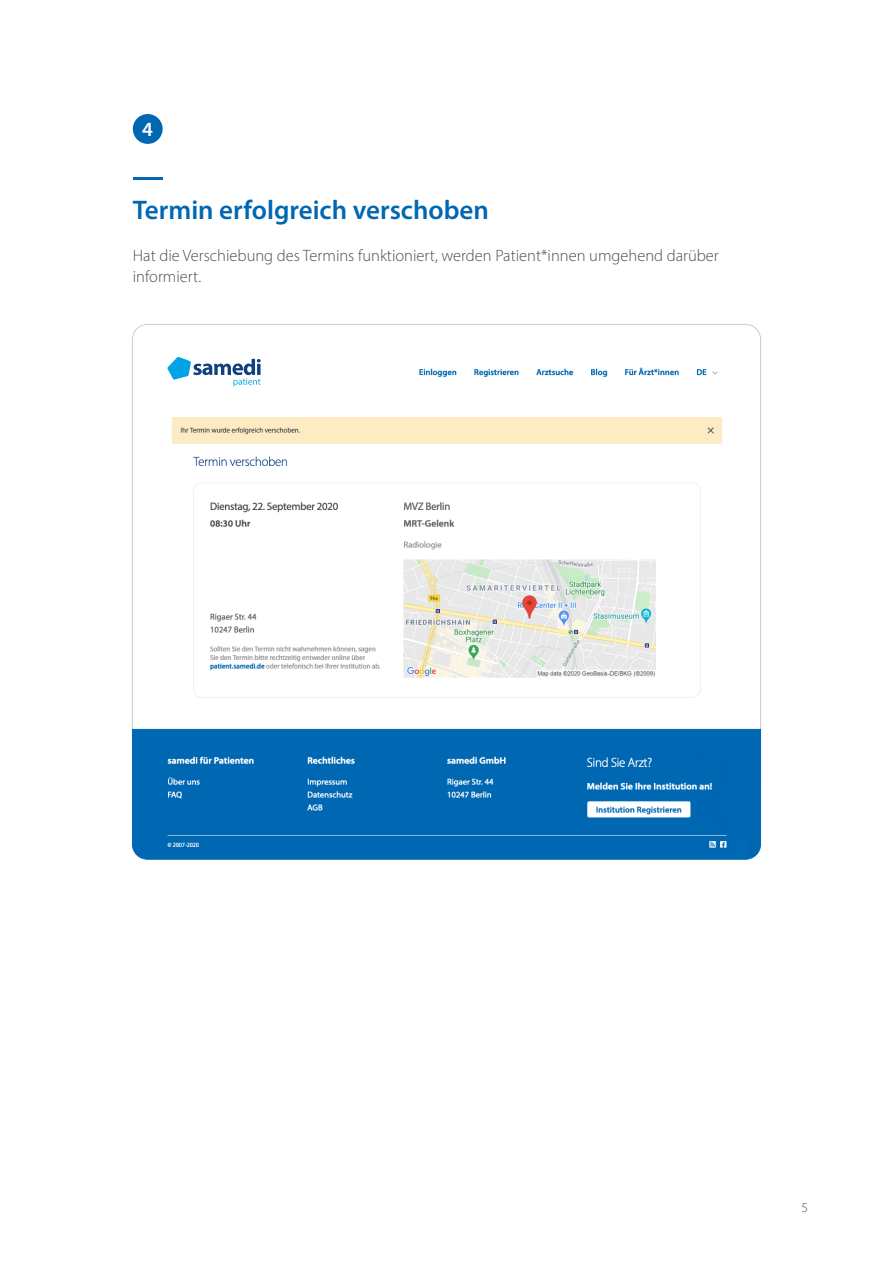
<style>
.page{position:relative;width:893px;height:1263px;background:#fff}
.page>*{position:absolute;margin:0;border:0;box-sizing:border-box;transform-origin:0 0}
.t1{font:600 27px "Myriad Pro";color:#0067b2}
.t2{font:600 20.25px "Myriad Pro";color:#fff}
.t3{font:300 16.5px/21px "Myriad Pro";color:#4d4d4d}
.t4{font:300 13.5px "Myriad Pro";color:#4d4d4d}
</style>
<div class="page">
<svg style="left:132px;top:324px;width:629px;height:405px"></svg>
<svg style="left:132px;top:729px;width:629px;height:131px;background:#0f6fb6"></svg>
<img style="left:146px;top:331px;width:602px;height:528px">
<div style="left:133px;top:114px;width:30px;height:30px;background:#0067b2;border-radius:50%"></div>
<hr style="left:133px;top:177px;width:30px;height:3px;background:#0067b2">
<div style="left:166px;top:354px;width:96px;height:34px;background:#fff"></div>
<svg style="left:167px;top:357px;width:94px;height:29px"></svg>
<div style="left:140px;top:730px;width:615px;height:20px;background:#0067b2"></div>
<p class="t2" style="left:142px;top:116px;width:12px">4</p>
<h1 class="t1" style="left:133px;top:193px;width:358px">Termin erfolgreich verschoben</h1>
<p class="t3" style="left:133px;top:245px;width:587px">Hat die Verschiebung des Termins funktioniert, werden Patient*innen umgehend darüber informiert.</p>
<p class="t4" style="left:801px;top:1199px;width:8px">5</p>
</div>
